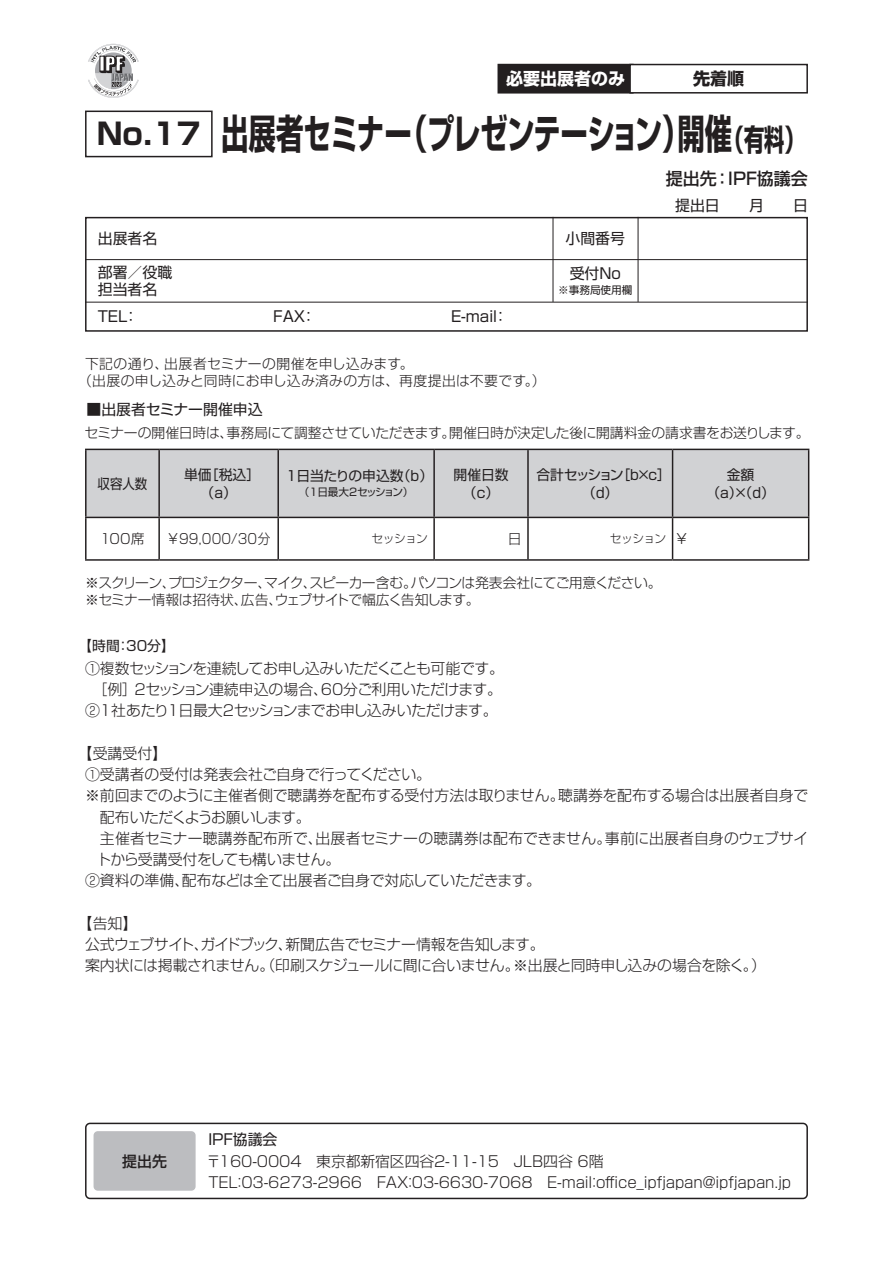
<style>
.page{position:relative;width:893px;height:1263px;background:#fff}
.page>*{position:absolute;margin:0;border:0;box-sizing:border-box;transform-origin:0 0}
.t1{font:700 40.35px "Shin Go Pr 6 N";letter-spacing:-.02em;color:#231f20;scale:.68 1}
.t2{font:500 16.95px "Shin Go Pr 6 N";color:#231f20}
.t3{font:700 16.95px "Shin Go Pr 6 N";color:#fff}
.t4{font:700 16.95px "Shin Go Pr 6 N";color:#231f20}
.t5{font:300 14.85px/21.3px "Shin Go Pr 6 N";letter-spacing:-.015em;color:#231f20}
.t6{font:300 14.85px/21.3px "Shin Go Pr 6 N";letter-spacing:-.035em;color:#231f20}
.t7{font:14.85px/17px "Shin Go Pr 6 N";color:#231f20}
.t8{font:300 14.85px "Shin Go Pr 6 N";letter-spacing:-.05em;color:#231f20}
.t9{font:500 14.85px "Shin Go Pr 6 N";color:#231f20}
.t10{font:300 13.8px/17px "Shin Go Pr 6 N";letter-spacing:-.045em;color:#231f20}
.t11{font:300 13.8px "Shin Go Pr 6 N";letter-spacing:-.02em;color:#231f20}
.t12{font:300 13.8px/17px "Shin Go Pr 6 N";letter-spacing:.015em;color:#231f20}
.t13{font:13.8px/18.1px "Shin Go Pr 6 N";color:#231f20;text-align:center}
.t14{font:13.8px/18.1px "Shin Go Pr 6 N";letter-spacing:-.145em;color:#231f20;text-align:center}
.t15{font:300 13.8px "Shin Go Pr 6 N";letter-spacing:-.02em;color:#231f20;scale:.92 1}
.t16{font:13.8px "Shin Go Pr 6 N";color:#231f20;scale:.9 1}
.t17{font:300 11.7px "Shin Go Pr 6 N";letter-spacing:-.04em;color:#231f20}
.t18{font:10.65px "Shin Go Pr 6 N";letter-spacing:-.005em;color:#231f20}
.s1{font-size:29.7px}
.s2{font-size:13.8px}
</style>
<div class="page">
<svg style="left:88px;top:44px;width:51px;height:54px"></svg>
<div style="left:498px;top:65px;width:135px;height:28px;background:#231f20"></div>
<div style="left:497px;top:64px;width:137px;height:30px;border:2px solid #231f20"></div>
<div style="left:85px;top:217px;width:723px;height:115px;border:2px solid #231f20"></div>
<div style="left:85px;top:1123px;width:723px;height:76px;border:2px solid #231f20;border-radius:4px"></div>
<div style="left:94px;top:1131px;width:102px;height:60px;background:#bcbdc0;border-radius:4px"></div>
<hr style="left:85px;top:259px;width:723px;height:1px;background:#231f20">
<hr style="left:85px;top:302px;width:723px;height:1px;background:#231f20">
<hr style="left:553px;top:217px;width:1px;height:85px;background:#231f20">
<hr style="left:638px;top:217px;width:1px;height:85px;background:#231f20">
<div style="left:630px;top:65px;width:177px;height:28px;background:#fff"></div>
<div style="left:629px;top:64px;width:179px;height:30px;border:2px solid #231f20"></div>
<div style="left:85px;top:111px;width:128px;height:46px;border:2px solid #231f20"></div>
<div style="left:87px;top:450px;width:721px;height:67px;background:#d1d2d4"></div>
<hr style="left:85px;top:449px;width:74px;height:1px;background:#231f20">
<hr style="left:85px;top:450px;width:2px;height:67px;background:#231f20">
<hr style="left:159px;top:449px;width:119px;height:1px;background:#231f20">
<hr style="left:158px;top:450px;width:2px;height:67px;background:#231f20">
<hr style="left:278px;top:449px;width:156px;height:1px;background:#231f20">
<hr style="left:277px;top:450px;width:2px;height:67px;background:#231f20">
<hr style="left:434px;top:449px;width:94px;height:1px;background:#231f20">
<hr style="left:433px;top:450px;width:2px;height:67px;background:#231f20">
<hr style="left:528px;top:449px;width:145px;height:1px;background:#231f20">
<hr style="left:527px;top:450px;width:2px;height:67px;background:#231f20">
<hr style="left:673px;top:449px;width:136px;height:1px;background:#231f20">
<hr style="left:672px;top:450px;width:1px;height:67px;background:#231f20">
<hr style="left:808px;top:450px;width:1px;height:67px;background:#231f20">
<hr style="left:85px;top:517px;width:74px;height:1px;background:#231f20">
<hr style="left:85px;top:518px;width:2px;height:41px;background:#231f20">
<hr style="left:159px;top:517px;width:119px;height:1px;background:#231f20">
<hr style="left:278px;top:517px;width:156px;height:1px;background:#231f20">
<hr style="left:434px;top:517px;width:94px;height:1px;background:#231f20">
<hr style="left:528px;top:517px;width:145px;height:1px;background:#231f20">
<hr style="left:673px;top:517px;width:136px;height:1px;background:#231f20">
<hr style="left:808px;top:518px;width:1px;height:41px;background:#231f20">
<hr style="left:85px;top:559px;width:74px;height:2px;background:#231f20">
<hr style="left:159px;top:559px;width:119px;height:2px;background:#231f20">
<hr style="left:278px;top:559px;width:156px;height:2px;background:#231f20">
<hr style="left:434px;top:559px;width:94px;height:2px;background:#231f20">
<hr style="left:528px;top:559px;width:145px;height:2px;background:#231f20">
<hr style="left:673px;top:559px;width:136px;height:2px;background:#231f20">
<hr style="left:158px;top:518px;width:2px;height:41px;background:#231f20">
<hr style="left:277px;top:518px;width:2px;height:41px;background:#231f20">
<hr style="left:433px;top:518px;width:2px;height:41px;background:#231f20">
<hr style="left:527px;top:518px;width:2px;height:41px;background:#231f20">
<hr style="left:672px;top:518px;width:1px;height:41px;background:#231f20">
<p class="t3" style="left:506px;top:65px;width:121px">必要出展者のみ</p>
<p class="t4" style="left:693px;top:65px;width:53px">先着順</p>
<h1 class="t1" style="left:97px;top:102px;width:1043px"><span class="s1">No.17</span> 出展者セミナー（プレゼンテーション）開催<span class="s1">（有料）</span></h1>
<p class="t7" style="left:98px;top:229px;width:61px">出展者名</p>
<p class="t7" style="left:98px;top:263px;width:76px">部署／役職担当者名</p>
<p class="t7" style="left:98px;top:307px;width:42px">TEL：</p>
<p class="t7" style="left:273px;top:307px;width:44px">FAX：</p>
<p class="t7" style="left:451px;top:307px;width:58px">E-mail：</p>
<p class="t12" style="left:78px;top:354px;width:469px;text-indent:7px">下記の通り、出展者セミナーの開催を申し込みます。<br>（出展の申し込みと同時にお申し込み済みの方は、再度提出は不要です。）</p>
<p class="t7" style="left:87px;top:400px;width:178px">■出展者セミナー開催申込</p>
<p class="t7" style="left:566px;top:229px;width:61px">小間番号</p>
<p class="t7" style="left:570px;top:264px;width:53px">受付No</p>
<p class="t18" style="left:558px;top:281px;width:76px">※事務局使用欄</p>
<p class="t2" style="left:666px;top:165px;width:144px">提出先：IPF協議会</p>
<p class="t7" style="left:675px;top:196px;width:134px">提出日　　月　　日</p>
<p class="t11" style="left:85px;top:421px;width:726px">セミナーの開催日時は、事務局にて調整させていただきます。開催日時が決定した後に開講料金の請求書をお送りします。</p>
<p class="t16" style="left:98px;top:472px;width:57px">収容人数</p>
<p class="t13" style="left:184px;top:464px;width:78px">単価［税込］（a）</p>
<p class="t13" style="left:286px;top:466px;width:149px">1日当たりの申込数（b）</p>
<p class="t18" style="left:299px;top:484px;width:116px">（1日最大2セッション）</p>
<p class="t13" style="left:454px;top:464px;width:56px">開催日数（c）</p>
<p class="t14" style="left:536px;top:464px;width:136px">合計セッション［b×c］（ｄ）</p>
<p class="t13" style="left:706px;top:464px;width:70px">金額<br>（a）×（d）</p>
<p class="t11" style="left:100px;top:527px;width:46px">100席</p>
<p class="t15" style="left:167px;top:527px;width:114px">￥99,000/30分</p>
<p class="t17" style="left:371px;top:529px;width:58px">セッション</p>
<p class="t11" style="left:508px;top:527px;width:15px">日</p>
<p class="t17" style="left:610px;top:529px;width:80px">セッション <span class="s2">￥</span></p>
<p class="t10" style="left:85px;top:573px;width:578px">※スクリーン、プロジェクター、マイク、スピーカー含む。パソコンは発表会社にてご用意ください。※セミナー情報は招待状、広告、ウェブサイトで幅広く告知します。</p>
<p class="t13" style="left:78px;top:636px;width:98px">【時間：30分】</p>
<p class="t6" style="left:85px;top:656px;width:420px">①複数セッションを連続してお申し込みいただくことも可能です。　［例］2セッション連続申込の場合、60分ご利用いただけます。<br>②1社あたり1日最大2セッションまでお申し込みいただけます。</p>
<p class="t5" style="left:78px;top:741px;width:91px">【受講受付】</p>
<p class="t5" style="left:85px;top:762px;width:348px">①受講者の受付は発表会社ご自身で行ってください。</p>
<p class="t5" style="left:85px;top:784px;width:725px">※前回までのように主催者側で聴講券を配布する受付方法は取りません。聴講券を配布する場合は出展者自身で</p>
<p class="t8" style="left:100px;top:805px;width:212px">配布いただくようお願いします。</p>
<p class="t5" style="left:100px;top:826px;width:710px">主催者セミナー聴講券配布所で、出展者セミナーの聴講券は配布できません。事前に出展者自身のウェブサイ</p>
<p class="t6" style="left:97px;top:847px;width:245px">トから受講受付をしても構いません。</p>
<p class="t5" style="left:85px;top:869px;width:458px">②資料の準備、配布などは全て出展者ご自身で対応していただきます。</p>
<p class="t6" style="left:85px;top:911px;width:682px;text-indent:-7px">【告知】<br>公式ウェブサイト、ガイドブック、新聞広告でセミナー情報を告知します。<br>案内状には掲載されません。（印刷スケジュールに間に合いません。※出展と同時申し込みの場合を除く。）</p>
<p class="t9" style="left:122px;top:1149px;width:46px">提出先</p>
<p class="t7" style="left:208px;top:1130px;width:71px">IPF協議会</p>
<p class="t5" style="left:206px;top:1149px;width:586px">〒160-0004　東京都新宿区四谷2-11-15　JLB四谷 6階<br>TEL：03-6273-2966　FAX：03-6630-7068　E-mail：office_ipfjapan@ipfjapan.jp</p>
</div>
